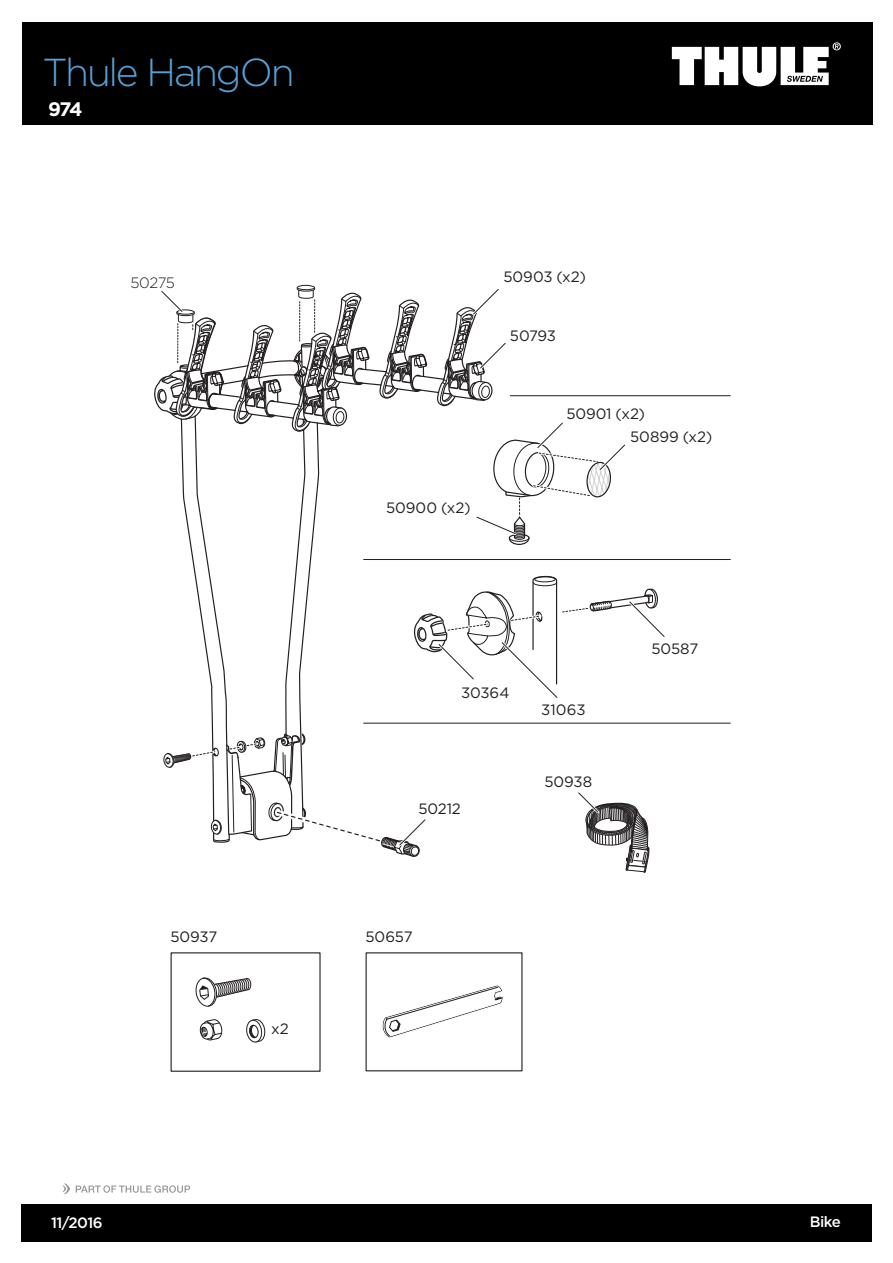
<style>
.page{position:relative;width:893px;height:1263px;background:#fff}
.page>*{position:absolute;margin:0;border:0;box-sizing:border-box;transform-origin:0 0}
.Productname_Page_1{font:300 39px "Thule";letter-spacing:-.055em;color:#56a0d5}
.Number_1_2{font:700 19.5px "Thule";color:#fff}
.t1{font:15px "Thule";letter-spacing:-.005em;color:#231f20}
.sidfot_vänster{font:500 15px "Thule";letter-spacing:-.04em;color:#fff}
.t2{font:300 15px "Thule";letter-spacing:-.03em;color:#231f20}
.sidfot{font:500 15px "Thule";color:#fff}
</style>
<div class="page">
<svg style="left:63px;top:1183px;width:7px;height:11px"></svg>
<svg style="left:76px;top:1185px;width:114px;height:8px"></svg>
<hr style="left:364px;top:559px;width:366px;height:1px;background:#231f20">
<hr style="left:364px;top:723px;width:366px;height:1px;background:#231f20">
<hr style="left:510px;top:395px;width:220px;height:1px;background:#231f20">
<svg style="left:578px;top:792px;width:72px;height:81px"></svg>
<svg style="left:194px;top:546px;width:112px;height:187px"></svg>
<svg style="left:163px;top:733px;width:263px;height:124px"></svg>
<svg style="left:414px;top:575px;width:251px;height:123px"></svg>
<div style="left:22px;top:23px;width:850px;height:102px;background:#000"></div>
<svg style="left:672px;top:42px;width:169px;height:44px"></svg>
<div style="left:22px;top:1204px;width:850px;height:38px;background:#000"></div>
<svg style="left:382px;top:985px;width:122px;height:53px"></svg>
<svg style="left:246px;top:1019px;width:20px;height:24px"></svg>
<div style="left:244px;top:978px;width:7px;height:12px;border:1px solid #231f20;border-radius:50%"></div>
<div style="left:242px;top:978px;width:7px;height:13px;border:1px solid #231f20;border-radius:50%"></div>
<div style="left:240px;top:979px;width:7px;height:12px;border:1px solid #231f20;border-radius:50%"></div>
<div style="left:238px;top:979px;width:7px;height:13px;border:1px solid #231f20;border-radius:50%"></div>
<div style="left:236px;top:979px;width:7px;height:13px;border:1px solid #231f20;border-radius:50%"></div>
<div style="left:234px;top:980px;width:7px;height:13px;border:1px solid #231f20;border-radius:50%"></div>
<div style="left:232px;top:980px;width:7px;height:13px;border:1px solid #231f20;border-radius:50%"></div>
<div style="left:229px;top:980px;width:9px;height:14px;border:1px solid #231f20;border-radius:50%"></div>
<div style="left:227px;top:981px;width:9px;height:13px;border:1px solid #231f20;border-radius:50%"></div>
<div style="left:225px;top:981px;width:9px;height:14px;border:1px solid #231f20;border-radius:50%"></div>
<div style="left:223px;top:981px;width:9px;height:14px;border:1px solid #231f20;border-radius:50%"></div>
<div style="left:221px;top:982px;width:9px;height:13px;border:1px solid #231f20;border-radius:50%"></div>
<div style="left:219px;top:982px;width:9px;height:14px;border:1px solid #231f20;border-radius:50%"></div>
<div style="left:217px;top:982px;width:9px;height:14px;border:1px solid #231f20;border-radius:50%"></div>
<div style="left:215px;top:983px;width:9px;height:14px;border:1px solid #231f20;border-radius:50%"></div>
<div style="left:213px;top:983px;width:9px;height:14px;border:1px solid #231f20;border-radius:50%"></div>
<div style="left:211px;top:983px;width:9px;height:15px;border:1px solid #231f20;border-radius:50%"></div>
<svg style="left:195px;top:977px;width:23px;height:30px"></svg>
<svg style="left:199px;top:1019px;width:24px;height:22px"></svg>
<svg style="left:154px;top:284px;width:474px;height:262px"></svg>
<p class="Productname_Page_1" style="left:43px;top:48px;width:254px">Thule HangOn</p>
<p class="Number_1_2" style="left:48px;top:97px;width:36px">974</p>
<p class="t2" style="left:131px;top:274px;width:46px">50275</p>
<p class="t1" style="left:504px;top:267px;width:84px">50903 (x2)</p>
<p class="t1" style="left:386px;top:498px;width:86px">50900 (x2)</p>
<p class="t1" style="left:510px;top:326px;width:48px">50793</p>
<p class="t1" style="left:566px;top:404px;width:80px">50901 (x2)</p>
<p class="t1" style="left:630px;top:427px;width:84px">50899 (x2)</p>
<p class="t1" style="left:461px;top:683px;width:50px">30364</p>
<p class="t1" style="left:651px;top:639px;width:48px">50587</p>
<p class="t1" style="left:541px;top:700px;width:46px">31063</p>
<p class="t1" style="left:418px;top:799px;width:44px">50212</p>
<p class="t1" style="left:544px;top:772px;width:49px">50938</p>
<p class="t1" style="left:171px;top:927px;width:48px">50937</p>
<p class="t1" style="left:366px;top:927px;width:49px">50657</p>
<p class="t1" style="left:271px;top:1019px;width:19px">x2</p>
<p class="sidfot_vänster" style="left:51px;top:1212px;width:53px">11/2016</p>
<p class="sidfot" style="left:810px;top:1212px;width:33px">Bike</p>
</div>
